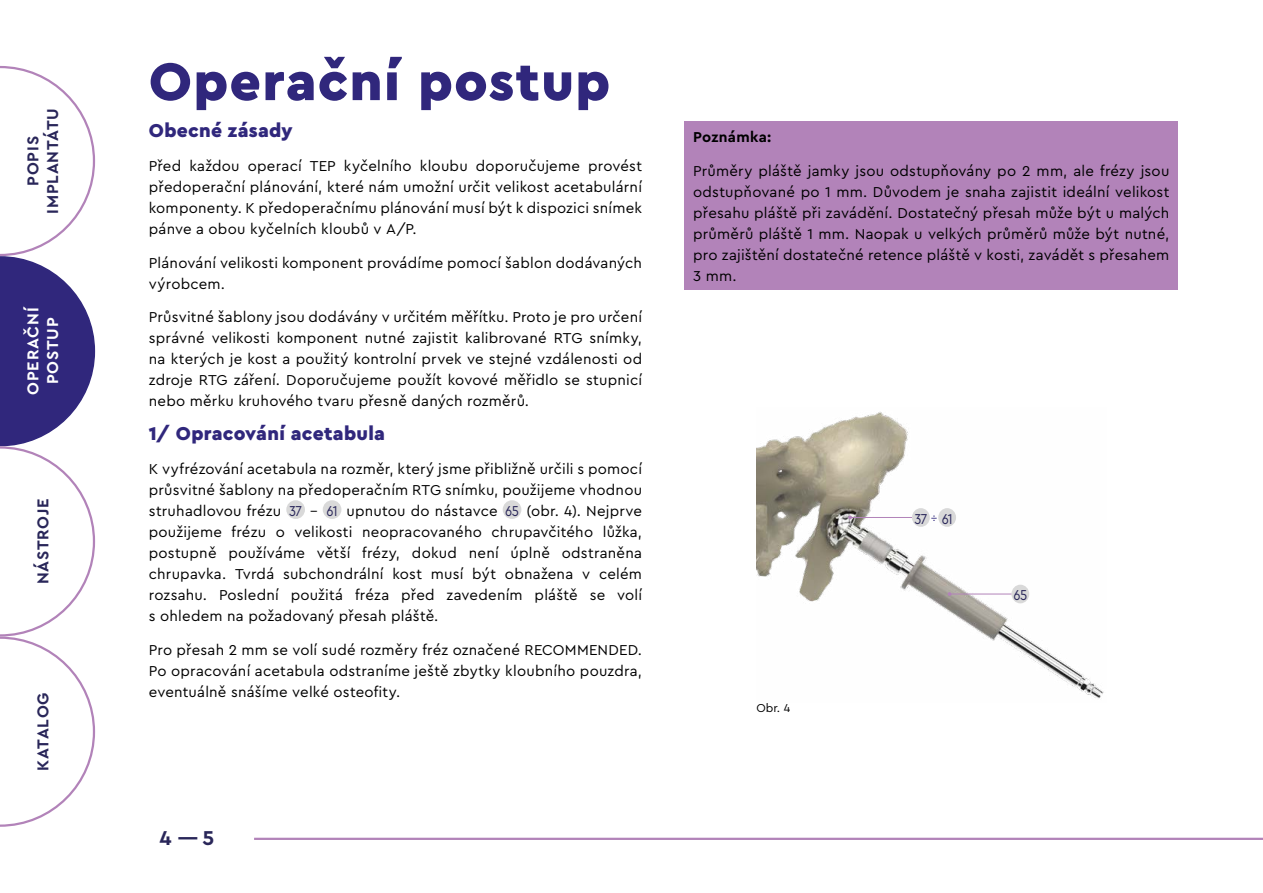
<style>
.page{position:relative;width:1263px;height:893px;background:#fff}
.page>*{position:absolute;margin:0;border:0;box-sizing:border-box;transform-origin:0 0}
.t1{font:900 55.5px "Cera Pro";letter-spacing:.02em;color:#30277c}
.t2{font:700 21px "Cera Pro";color:#292659}
.t3{font:900 19.5px "Cera Pro";letter-spacing:.015em;color:#30277c}
.t4{font:700 16.5px/19.5px "Cera Pro";letter-spacing:.05em;color:#292659;text-align:center}
.t5{font:700 16.5px/19.5px "Cera Pro";letter-spacing:.05em;color:#fff;text-align:center}
.t6{font:15px/21px "Cera Pro";letter-spacing:.015em;color:#000;text-align:justify}
.t7{font:700 15px "Cera Pro";letter-spacing:.02em;color:#000}
.t8{font:15px "Cera Pro";color:#292659;scale:.86 1}
.t9{font:12px "Cera Pro";color:#000}
.t10{font:12px "Cera Pro";color:#30277c}
.s1{color:#292659}
</style>
<div class="page">
<hr style="left:254px;top:838px;width:1009px;height:2px;background:#b283b9">
<svg style="left:0;top:66px;width:95px;height:761px"></svg>
<img style="left:756px;top:411px;width:348px;height:288px">
<div style="left:912px;top:508px;width:18px;height:19px;background:#d9d9d9;border-radius:50%"></div>
<div style="left:938px;top:508px;width:18px;height:19px;background:#d9d9d9;border-radius:50%"></div>
<div style="left:1011px;top:585px;width:18px;height:18px;background:#d9d9d9;border-radius:50%"></div>
<hr style="left:850px;top:517px;width:62px;height:1px;background:#b283b9">
<hr style="left:949px;top:594px;width:62px;height:1px;background:#b283b9">
<svg style="left:286px;top:500px;width:19px;height:19px"></svg>
<div style="left:323px;top:500px;width:18px;height:19px;background:#d9d9d9;border-radius:50%"></div>
<div style="left:503px;top:500px;width:18px;height:19px;background:#d9d9d9;border-radius:50%"></div>
<div style="left:685px;top:121px;width:493px;height:169px;background:#b283b9"></div>
<p class="t4" style="left:23px;top:214px;width:107px;rotate:-90deg">POPIS<br>IMPLANTÁTU</p>
<p class="t5" style="left:23px;top:395px;width:90px;rotate:-90deg">OPERAČNÍ<br>POSTUP</p>
<p class="t4" style="left:32px;top:584px;width:87px;rotate:-90deg">NÁSTROJE</p>
<p class="t4" style="left:32px;top:771px;width:80px;rotate:-90deg">KATALOG</p>
<h1 class="t1" style="left:149px;top:45px;width:463px">Operační postup</h1>
<h3 class="t3" style="left:149px;top:118px;width:145px">Obecné zásady</h3>
<p class="t6" style="left:149px;top:155px;width:495px">Před každou operací TEP kyčelního kloubu doporučujeme provést předoperační plánování, které nám umožní určit velikost acetabulární komponenty. K předoperačnímu plánování musí být k dispozici snímek pánve a obou kyčelních kloubů v A/P.</p>
<p class="t6" style="left:149px;top:251px;width:495px">Plánování velikosti komponent provádíme pomocí šablon dodávaných výrobcem.</p>
<p class="t6" style="left:149px;top:306px;width:495px">Průsvitné šablony jsou dodávány v určitém měřítku. Proto je pro určení správné velikosti komponent nutné zajistit kalibrované RTG snímky, na kterých je kost a použitý kontrolní prvek ve stejné vzdálenosti od zdroje RTG záření. Doporučujeme použít kovové měřidlo se stupnicí nebo měrku kruhového tvaru přesně daných rozměrů.</p>
<h3 class="t3" style="left:149px;top:421px;width:238px">1/ Opracování acetabula</h3>
<p class="t6" style="left:149px;top:458px;width:495px">K vyfrézování acetabula na rozměr, který jsme přibližně určili s pomocí průsvitné šablony na předoperačním RTG snímku, použijeme vhodnou struhadlovou frézu <span class="s1">37</span> - <span class="s1">61</span> upnutou do nástavce <span class="s1">65</span> (obr. 4). Nejprve použijeme frézu o velikosti neopracovaného chrupavčitého lůžka, postupně používáme větší frézy, dokud není úplně odstraněna chrupavka. Tvrdá subchondrální kost musí být obnažena v celém rozsahu. Poslední použitá fréza před zavedením pláště se volí s ohledem na požadovaný přesah pláště.</p>
<p class="t6" style="left:149px;top:638px;width:495px">Pro přesah 2 mm se volí sudé rozměry fréz označené RECOMMENDED.<br>Po opracování acetabula odstraníme ještě zbytky kloubního pouzdra, eventuálně snášíme velké osteofity.</p>
<h2 class="t2" style="left:160px;top:824px;width:56px">4 — 5</h2>
<p class="t7" style="left:693px;top:127px;width:80px">Poznámka:</p>
<p class="t6" style="left:693px;top:160px;width:478px">Průměry pláště jamky jsou odstupňovány po 2 mm, ale frézy jsou odstupňované po 1 mm. Důvodem je snaha zajistit ideální velikost přesahu pláště při zavádění. Dostatečný přesah může být u malých průměrů pláště 1 mm. Naopak u velkých průměrů může být nutné, pro zajištění dostatečné retence pláště v kosti, zavádět s přesahem 3 mm.</p>
<p class="t9" style="left:756px;top:700px;width:35px">Obr. 4</p>
<p class="t8" style="left:914px;top:508px;width:46px">37 61</p>
<p class="t10" style="left:931px;top:510px;width:8px">÷</p>
<p class="t8" style="left:1013px;top:585px;width:17px">65</p>
</div>
